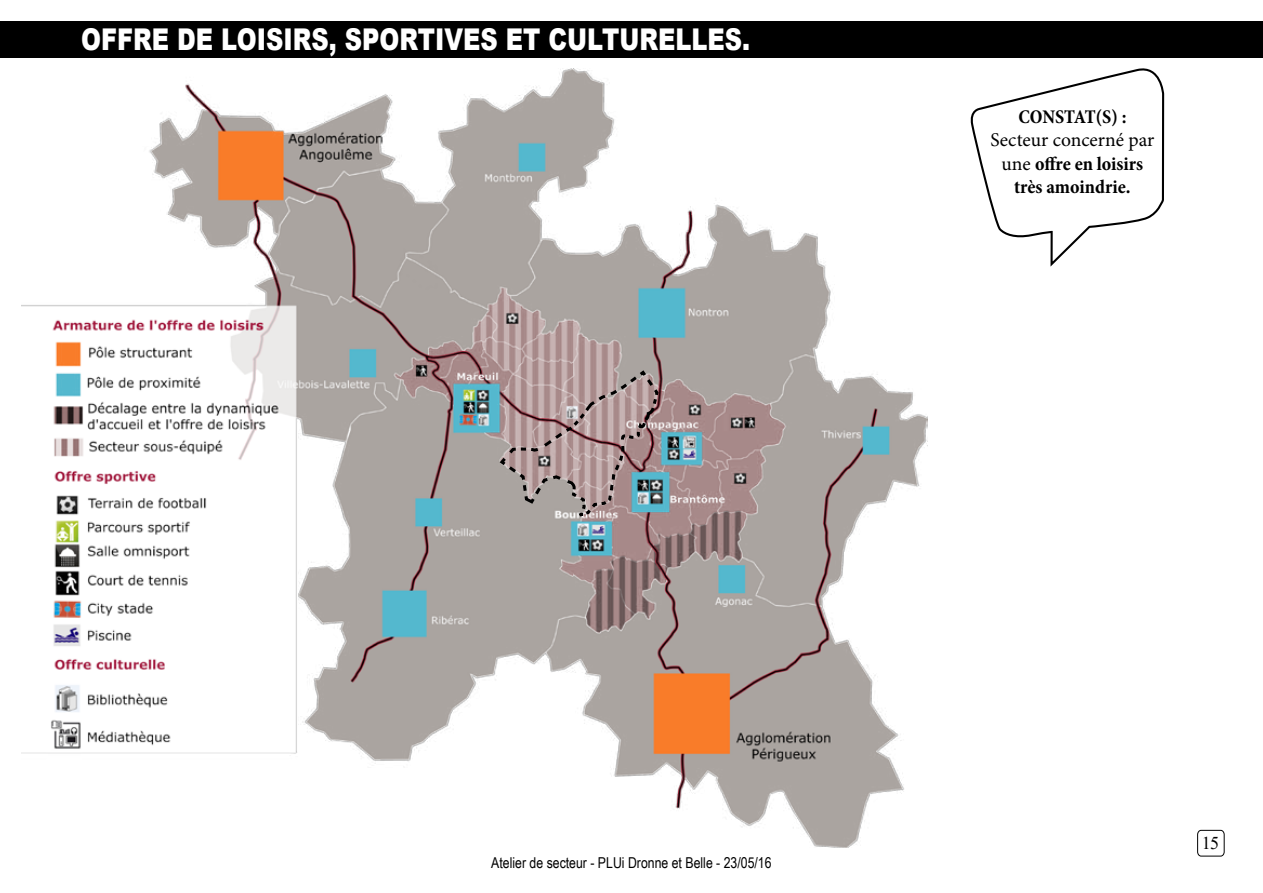
<style>
.page{position:relative;width:1263px;height:893px;background:#fff}
.page>*{position:absolute;margin:0;border:0;box-sizing:border-box;transform-origin:0 0}
.t1{font:900 30px "Arial";color:#fff;scale:.8 1}
.t2{font:700 condensed 19.5px/23.4px "Minion Pro";color:#000;text-align:center}
.t3{font:18px "Times New Roman";color:#000}
.t4{font:15px "Arial Narrow";color:#000}
.s1{font-weight:400;font-stretch:normal}
</style>
<div class="page">
<div style="left:0;top:21px;width:1263px;height:36px;background:#000"></div>
<svg style="left:1197px;top:830px;width:28px;height:27px"></svg>
<img style="left:22px;top:68px;width:905px;height:779px">
<svg style="left:970px;top:68px;width:195px;height:199px"></svg>
<svg style="left:497px;top:368px;width:163px;height:200px;background:#a49696"></svg>
<h1 class="t1" style="left:81px;top:17px;width:838px">OFFRE DE LOISIRS, SPORTIVES ET CULTURELLES.</h1>
<p class="t2" style="left:1018px;top:105px;width:110px">CONSTAT(S) :</p>
<p class="t2" style="left:990px;top:128px;width:166px"><span class="s1">Secteur concerné par une</span> offre en loisirs très amoindrie.</p>
<p class="t4" style="left:491px;top:851px;width:282px">Atelier de secteur - PLUi Dronne et Belle - 23/05/16</p>
<p class="t3" style="left:1202px;top:830px;width:19px">15</p>
</div>
